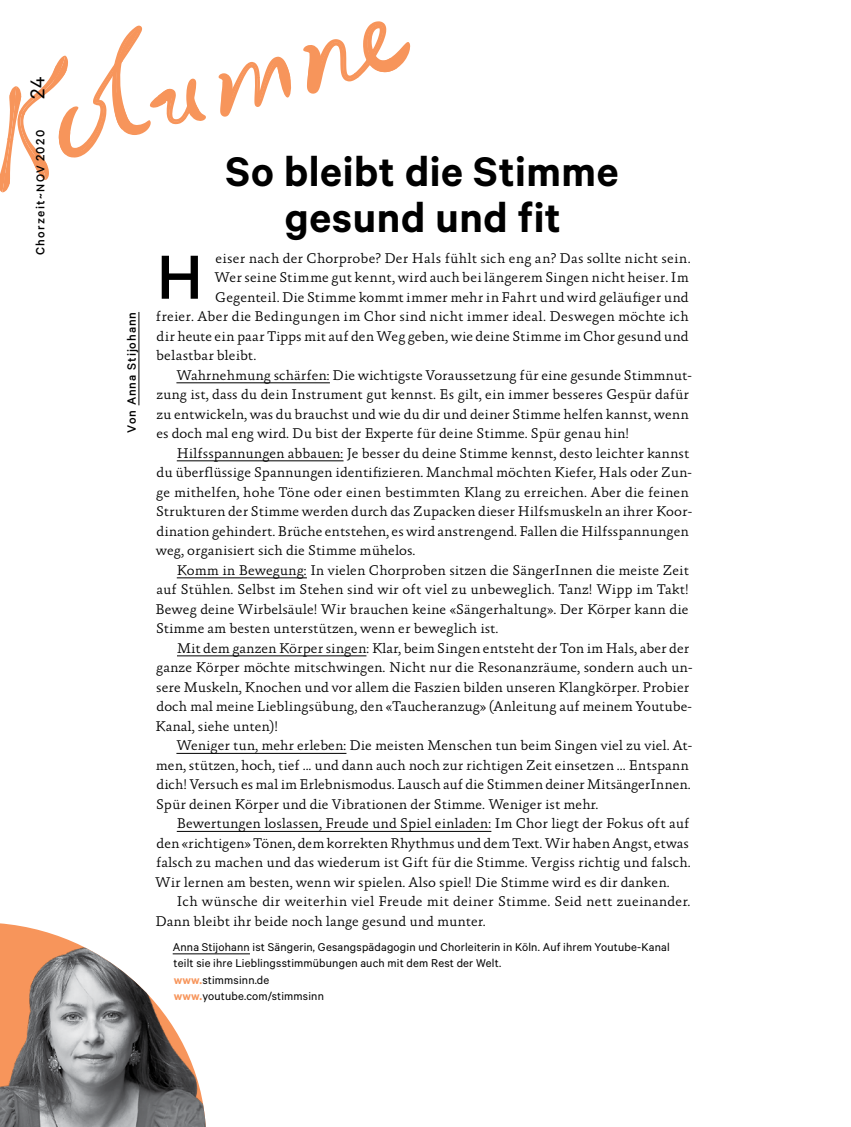
<style>
.page{position:relative;width:851px;height:1127px;background:#fff}
.page>*{position:absolute;margin:0;border:0;box-sizing:border-box;transform-origin:0 0}
.t1{font:500 70.05px "Calibre";color:#000}
.t2{font:600 46.5px/46.5px "Calibre";letter-spacing:.015em;color:#000;text-align:center}
.t3{font:22.5px "Calibre";color:#000}
.t4{font:300 14.25px "Absara Pro";letter-spacing:.005em;color:#000}
.t5{font:500 13.5px "Calibre";letter-spacing:.07em;color:#000}
.t6{font:500 13.5px "Calibre";letter-spacing:.1em;color:#000}
.t7{font:12.75px/16.5px "Calibre";letter-spacing:.015em;color:#000}
.s1{font-size:12.75px}
.s2{font-weight:600;color:#f7955b}
</style>
<div class="page">
<svg style="left:0;top:26px;width:206px;height:166px"></svg>
<svg style="left:303px;top:21px;width:107px;height:73px"></svg>
<svg style="left:218px;top:57px;width:73px;height:60px"></svg>
<svg style="left:0;top:923px;width:61px;height:14px"></svg>
<img style="left:0;top:937px;width:206px;height:190px">
<hr style="left:176px;top:382px;width:154px;height:1px;background:#000">
<hr style="left:177px;top:460px;width:166px;height:1px;background:#000">
<hr style="left:177px;top:577px;width:130px;height:1px;background:#000">
<hr style="left:177px;top:655px;width:189px;height:1px;background:#000">
<hr style="left:176px;top:753px;width:170px;height:1px;background:#000">
<hr style="left:177px;top:831px;width:314px;height:1px;background:#000">
<hr style="left:173px;top:953px;width:77px;height:1px;background:#000">
<hr style="left:139px;top:312px;width:1px;height:93px;background:#000">
<h3 class="t3" style="left:24px;top:99px;width:24px;rotate:-90deg">24</h3>
<p class="t6" style="left:32px;top:255px;width:127px;rotate:-90deg">Chorzeit~<span class="s1">NOV</span> 2020</p>
<p class="t5" style="left:124px;top:433px;width:122px;rotate:-90deg">Von Anna Stijohann</p>
<h2 class="t2" style="left:225px;top:146px;width:394px">So bleibt die Stimme gesund und fit</h2>
<h1 class="t1" style="left:157px;top:236px;width:47px">H</h1>
<p class="t4" style="left:215px;top:250px;width:476px">eiser nach der Chorprobe? Der Hals fühlt sich eng an? Das sollte nicht sein.</p>
<p class="t4" style="left:214px;top:270px;width:475px">Wer seine Stimme gut kennt, wird auch bei längerem Singen nicht heiser. Im</p>
<p class="t4" style="left:215px;top:289px;width:475px">Gegenteil. Die Stimme kommt immer mehr in Fahrt und wird geläufiger und</p>
<p class="t4" style="left:156px;top:309px;width:534px">freier. Aber die Bedingungen im Chor sind nicht immer ideal. Deswegen möchte ich</p>
<p class="t4" style="left:156px;top:328px;width:533px">dir heute ein paar Tipps mit auf den Weg geben, wie deine Stimme im Chor gesund und</p>
<p class="t4" style="left:156px;top:348px;width:102px">belastbar bleibt.</p>
<p class="t4" style="left:176px;top:367px;width:517px">Wahrnehmung schärfen: Die wichtigste Voraussetzung für eine gesunde Stimmnut-</p>
<p class="t4" style="left:156px;top:387px;width:534px">zung ist, dass du dein Instrument gut kennst. Es gilt, ein immer besseres Gespür dafür</p>
<p class="t4" style="left:156px;top:406px;width:533px">zu entwickeln, was du brauchst und wie du dir und deiner Stimme helfen kannst, wenn</p>
<p class="t4" style="left:156px;top:426px;width:474px">es doch mal eng wird. Du bist der Experte für deine Stimme. Spür genau hin!</p>
<p class="t4" style="left:177px;top:445px;width:514px">Hilfsspannungen abbauen: Je besser du deine Stimme kennst, desto leichter kannst</p>
<p class="t4" style="left:156px;top:465px;width:537px">du überflüssige Spannungen identifizieren. Manchmal möchten Kiefer, Hals oder Zun-</p>
<p class="t4" style="left:156px;top:484px;width:534px">ge mithelfen, hohe Töne oder einen bestimmten Klang zu erreichen. Aber die feinen</p>
<p class="t4" style="left:156px;top:504px;width:537px">Strukturen der Stimme werden durch das Zupacken dieser Hilfsmuskeln an ihrer Koor-</p>
<p class="t4" style="left:157px;top:523px;width:533px">dination gehindert. Brüche entstehen, es wird anstrengend. Fallen die Hilfsspannungen</p>
<p class="t4" style="left:156px;top:543px;width:261px">weg, organisiert sich die Stimme mühelos.</p>
<p class="t4" style="left:177px;top:562px;width:513px">Komm in Bewegung: In vielen Chorproben sitzen die SängerInnen die meiste Zeit</p>
<p class="t4" style="left:156px;top:582px;width:534px">auf Stühlen. Selbst im Stehen sind wir oft viel zu unbeweglich. Tanz! Wipp im Takt!</p>
<p class="t4" style="left:155px;top:601px;width:534px">Beweg deine Wirbelsäule! Wir brauchen keine «Sängerhaltung». Der Körper kann die</p>
<p class="t4" style="left:156px;top:621px;width:344px">Stimme am besten unterstützen, wenn er beweglich ist.</p>
<p class="t4" style="left:177px;top:640px;width:513px">Mit dem ganzen Körper singen: Klar, beim Singen entsteht der Ton im Hals, aber der</p>
<p class="t4" style="left:156px;top:660px;width:537px">ganze Körper möchte mitschwingen. Nicht nur die Resonanzräume, sondern auch un-</p>
<p class="t4" style="left:156px;top:679px;width:534px">sere Muskeln, Knochen und vor allem die Faszien bilden unseren Klangkörper. Probier</p>
<p class="t4" style="left:156px;top:699px;width:537px">doch mal meine Lieblingsübung, den «Taucheranzug» (Anleitung auf meinem Youtube-</p>
<p class="t4" style="left:155px;top:718px;width:124px">Kanal, siehe unten)!</p>
<p class="t4" style="left:176px;top:738px;width:517px">Weniger tun, mehr erleben: Die meisten Menschen tun beim Singen viel zu viel. At-</p>
<p class="t4" style="left:156px;top:757px;width:534px">men, stützen, hoch, tief ... und dann auch noch zur richtigen Zeit einsetzen ... Entspann</p>
<p class="t4" style="left:157px;top:777px;width:535px">dich! Versuch es mal im Erlebnismodus. Lausch auf die Stimmen deiner MitsängerInnen.</p>
<p class="t4" style="left:156px;top:796px;width:444px">Spür deinen Körper und die Vibrationen der Stimme. Weniger ist mehr.</p>
<p class="t4" style="left:177px;top:816px;width:514px">Bewertungen loslassen, Freude und Spiel einladen: Im Chor liegt der Fokus oft auf</p>
<p class="t4" style="left:157px;top:835px;width:533px">den «richtigen» Tönen, dem korrekten Rhythmus und dem Text. Wir haben Angst, etwas</p>
<p class="t4" style="left:156px;top:855px;width:536px">falsch zu machen und das wiederum ist Gift für die Stimme. Vergiss richtig und falsch.</p>
<p class="t4" style="left:155px;top:874px;width:516px">Wir lernen am besten, wenn wir spielen. Also spiel! Die Stimme wird es dir danken.</p>
<p class="t4" style="left:177px;top:894px;width:515px">Ich wünsche dir weiterhin viel Freude mit deiner Stimme. Seid nett zueinander.</p>
<p class="t4" style="left:155px;top:913px;width:332px">Dann bleibt ihr beide noch lange gesund und munter.</p>
<p class="t7" style="left:173px;top:938px;width:498px">Anna Stijohann ist Sängerin, Gesangspädagogin und Chorleiterin in Köln. Auf ihrem Youtube-Kanal teilt sie ihre Lieblingsstimmübungen auch mit dem Rest der Welt.<br><span class="s2">www.</span>stimmsinn.de<br><span class="s2">www.</span>youtube.com/stimmsinn</p>
</div>
